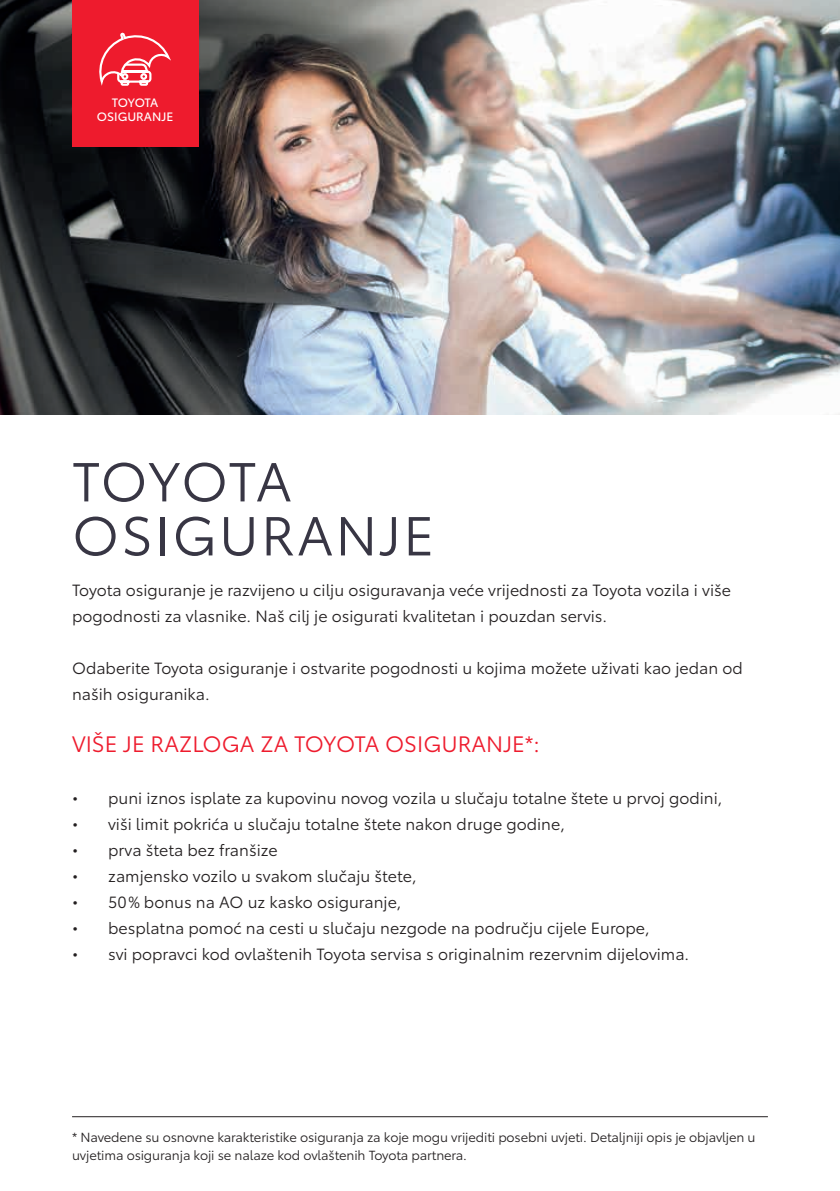
<style>
.page{position:relative;width:840px;height:1191px;background:#fff}
.page>*{position:absolute;margin:0;border:0;box-sizing:border-box;transform-origin:0 0}
.t1{font:54px/54px "Toyota Type";letter-spacing:.04em;color:#383644}
.t2{font:22px "Toyota Type";color:#ee1b2d}
.t3{font:16px/26px "Toyota Type";color:#231f20}
.t4{font:13px/18px "Toyota Type";letter-spacing:-.01em;color:#231f20}
.t5{font:12px/14px "Toyota Type";color:#fff;text-align:center}
</style>
<div class="page">
<img style="left:0;top:0;width:839px;height:414px">
<hr style="left:72px;top:1116px;width:695px;height:1px;background:#231f20">
<div style="left:72px;top:0;width:126px;height:146px;background:#ee1b2d"></div>
<svg style="left:99px;top:32px;width:72px;height:54px"></svg>
<p class="t5" style="left:97px;top:95px;width:78px">TOYOTA<br>OSIGURANJE</p>
<h1 class="t1" style="left:72px;top:451px;width:363px">TOYOTA<br>OSIGURANJE</h1>
<p class="t3" style="left:72px;top:576px;width:660px">Toyota osiguranje je razvijeno u cilju osiguravanja veće vrijednosti za Toyota vozila i više pogodnosti za vlasnike. Naš cilj je osigurati kvalitetan i pouzdan servis.</p>
<p class="t3" style="left:72px;top:654px;width:671px">Odaberite Toyota osiguranje i ostvarite pogodnosti u kojima možete uživati kao jedan od naših osiguranika.</p>
<h2 class="t2" style="left:72px;top:728px;width:469px">VIŠE JE RAZLOGA ZA TOYOTA OSIGURANJE*:</h2>
<p class="t3" style="left:72px;top:784px;width:651px">• puni iznos isplate za kupovinu novog vozila u slučaju totalne štete u prvoj godini,</p>
<p class="t3" style="left:72px;top:810px;width:494px">• viši limit pokrića u slučaju totalne štete nakon druge godine,</p>
<p class="t3" style="left:72px;top:836px;width:207px">• prva šteta bez franšize</p>
<p class="t3" style="left:72px;top:862px;width:346px">• zamjensko vozilo u svakom slučaju štete,</p>
<p class="t3" style="left:72px;top:888px;width:331px">• 50% bonus na AO uz kasko osiguranje,</p>
<p class="t3" style="left:72px;top:914px;width:579px">• besplatna pomoć na cesti u slučaju nezgode na području cijele Europe,</p>
<p class="t3" style="left:72px;top:940px;width:618px">• svi popravci kod ovlaštenih Toyota servisa s originalnim rezervnim dijelovima.</p>
<p class="t4" style="left:72px;top:1127px;width:684px">* Navedene su osnovne karakteristike osiguranja za koje mogu vrijediti posebni uvjeti. Detaljniji opis je objavljen u uvjetima osiguranja koji se nalaze kod ovlaštenih Toyota partnera.</p>
</div>
